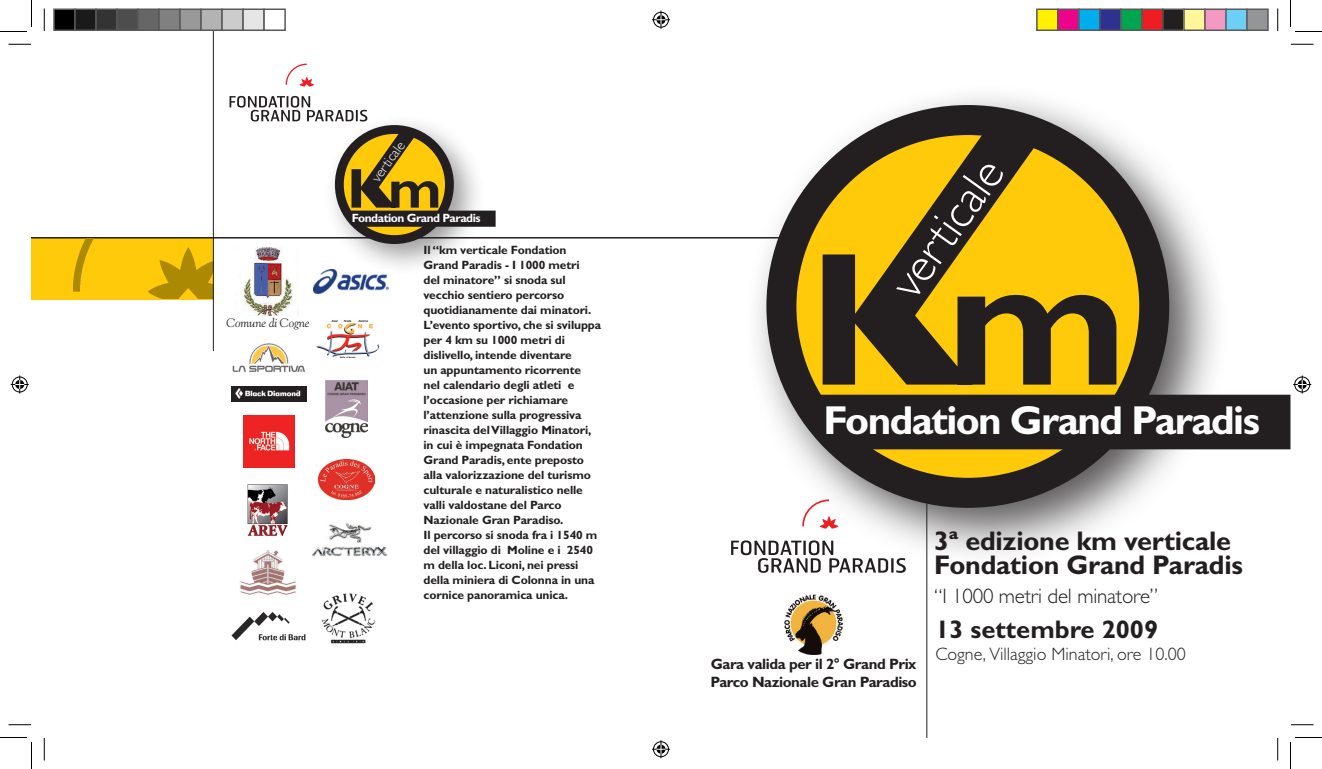
<style>
.page{position:relative;width:1322px;height:769px;background:#fff}
.page>*{position:absolute;margin:0;border:0;box-sizing:border-box;transform-origin:0 0}
.t1{font:300 48px "Gill Sans";color:#fff}
.t2{font:700 40.5px "Gill Sans";letter-spacing:-.04em;color:#fff}
.t3{font:700 27px/24px "Gill Sans";letter-spacing:-.01em;color:#231f20}
.t4{font:700 25.5px "Gill Sans";color:#231f20}
.t5{font:300 21px "Gill Sans";letter-spacing:-.01em;color:#231f20}
.t6{font:300 18px "Gill Sans";color:#231f20}
.t7{font:700 15px/18px "Gill Sans";letter-spacing:-.03em;color:#231f20}
.t8{font:300 14.1px "Gill Sans";color:#fff}
.t9{font:italic 12.3px "Goudy";letter-spacing:-.01em;color:#231f20}
.t10{font:700 12px/15px "Gill Sans";letter-spacing:-.01em;color:#231f20}
.t11{font:700 12px "Gill Sans";letter-spacing:-.04em;color:#fff}
</style>
<div class="page">
<div style="left:741px;top:80px;width:501px;height:501px;background:#231f20;opacity:.75"></div>
<svg style="left:781px;top:120px;width:373px;height:373px;background:#b38f11"></svg>
<div style="left:766px;top:105px;width:403px;height:403px;border:30px solid #231f20;border-radius:50%"></div>
<div style="left:32px;top:237px;width:182px;height:63px;background:#feca0a"></div>
<hr style="left:32px;top:237px;width:757px;height:1px;background:#231f20">
<img style="left:73px;top:239px;width:140px;height:59px">
<hr style="left:213px;top:32px;width:1px;height:319px;background:#231f20">
<svg style="left:822px;top:127px;width:294px;height:248px;background:#987c1a"></svg>
<div style="left:322px;top:112px;width:173px;height:173px;background:#231f20;opacity:.45"></div>
<svg style="left:339px;top:129px;width:110px;height:111px"></svg>
<div style="left:335px;top:125px;width:119px;height:119px;border:9px solid #231f20;border-radius:50%"></div>
<svg style="left:351px;top:131px;width:144px;height:96px"></svg>
<svg style="left:731px;top:540px;width:175px;height:33px"></svg>
<svg style="left:802px;top:499px;width:36px;height:30px"></svg>
<svg style="left:229px;top:96px;width:138px;height:26px"></svg>
<svg style="left:286px;top:64px;width:28px;height:23px"></svg>
<hr style="left:926px;top:499px;width:1px;height:238px;background:#231f20">
<img style="left:325px;top:380px;width:42px;height:57px">
<img style="left:241px;top:247px;width:54px;height:68px">
<img style="left:316px;top:320px;width:62px;height:38px">
<img style="left:243px;top:416px;width:52px;height:51px">
<img style="left:312px;top:523px;width:75px;height:34px">
<img style="left:314px;top:270px;width:74px;height:24px">
<img style="left:232px;top:343px;width:73px;height:30px">
<img style="left:240px;top:550px;width:57px;height:45px">
<img style="left:318px;top:459px;width:56px;height:40px">
<img style="left:247px;top:484px;width:41px;height:52px">
<img style="left:232px;top:386px;width:74px;height:16px">
<img style="left:321px;top:593px;width:54px;height:51px">
<img style="left:784px;top:594px;width:59px;height:60px">
<img style="left:231px;top:612px;width:75px;height:29px">
<svg style="left:9px;top:44px;width:22px;height:1px"></svg>
<svg style="left:1291px;top:44px;width:22px;height:1px"></svg>
<svg style="left:9px;top:724px;width:22px;height:1px"></svg>
<svg style="left:1291px;top:724px;width:22px;height:1px"></svg>
<svg style="left:44px;top:9px;width:1px;height:22px"></svg>
<svg style="left:44px;top:738px;width:1px;height:22px"></svg>
<svg style="left:1277px;top:9px;width:1px;height:22px"></svg>
<svg style="left:1277px;top:738px;width:1px;height:22px"></svg>
<svg style="left:0;top:0;width:32px;height:32px"></svg>
<svg style="left:0;top:737px;width:32px;height:32px"></svg>
<svg style="left:1290px;top:0;width:32px;height:32px"></svg>
<svg style="left:1290px;top:737px;width:32px;height:32px"></svg>
<svg style="left:652px;top:11px;width:18px;height:18px"></svg>
<svg style="left:652px;top:740px;width:18px;height:18px"></svg>
<svg style="left:11px;top:375px;width:18px;height:18px"></svg>
<svg style="left:820px;top:375px;width:491px;height:74px;background:#534a34"></svg>
<div style="left:54px;top:9px;width:21px;height:21px;background:#000"></div>
<div style="left:53px;top:9px;width:23px;height:22px;border:2px solid #595959"></div>
<div style="left:75px;top:9px;width:21px;height:21px;background:#1a1a1a"></div>
<div style="left:74px;top:9px;width:23px;height:22px;border:2px solid #595959"></div>
<div style="left:96px;top:9px;width:21px;height:21px;background:#333"></div>
<div style="left:95px;top:9px;width:23px;height:22px;border:2px solid #595959"></div>
<div style="left:117px;top:9px;width:21px;height:21px;background:#4d4d4d"></div>
<div style="left:116px;top:9px;width:23px;height:22px;border:2px solid #595959"></div>
<div style="left:138px;top:9px;width:21px;height:21px;background:#666"></div>
<div style="left:137px;top:9px;width:23px;height:22px;border:2px solid #595959"></div>
<div style="left:159px;top:9px;width:21px;height:21px;background:#808080"></div>
<div style="left:158px;top:9px;width:23px;height:22px;border:2px solid #595959"></div>
<div style="left:180px;top:9px;width:21px;height:21px;background:#999"></div>
<div style="left:179px;top:9px;width:23px;height:22px;border:2px solid #595959"></div>
<div style="left:201px;top:9px;width:21px;height:21px;background:#b3b3b3"></div>
<div style="left:200px;top:9px;width:23px;height:22px;border:2px solid #595959"></div>
<div style="left:222px;top:9px;width:21px;height:21px;background:#ccc"></div>
<div style="left:221px;top:9px;width:23px;height:22px;border:2px solid #595959"></div>
<div style="left:243px;top:9px;width:21px;height:21px;background:#e6e6e6"></div>
<div style="left:242px;top:9px;width:23px;height:22px;border:2px solid #595959"></div>
<div style="left:263px;top:9px;width:23px;height:22px;border:2px solid #595959"></div>
<div style="left:1037px;top:9px;width:21px;height:21px;background:#fff101"></div>
<div style="left:1036px;top:9px;width:22px;height:22px;border:2px solid #595959"></div>
<div style="left:1058px;top:9px;width:21px;height:21px;background:#ed028c"></div>
<div style="left:1057px;top:9px;width:22px;height:22px;border:2px solid #595959"></div>
<div style="left:1079px;top:9px;width:21px;height:21px;background:#00aeef"></div>
<div style="left:1078px;top:9px;width:22px;height:22px;border:2px solid #595959"></div>
<div style="left:1100px;top:9px;width:21px;height:21px;background:#2e3092"></div>
<div style="left:1099px;top:9px;width:22px;height:22px;border:2px solid #595959"></div>
<div style="left:1121px;top:9px;width:21px;height:21px;background:#00a54f"></div>
<div style="left:1120px;top:9px;width:22px;height:22px;border:2px solid #595959"></div>
<div style="left:1142px;top:9px;width:21px;height:21px;background:#ee1d23"></div>
<div style="left:1141px;top:9px;width:22px;height:22px;border:2px solid #595959"></div>
<div style="left:1163px;top:9px;width:21px;height:21px;background:#231f20"></div>
<div style="left:1162px;top:9px;width:22px;height:22px;border:2px solid #595959"></div>
<div style="left:1184px;top:9px;width:21px;height:21px;background:#fff79a"></div>
<div style="left:1183px;top:9px;width:22px;height:22px;border:2px solid #595959"></div>
<div style="left:1205px;top:9px;width:21px;height:21px;background:#f499c2"></div>
<div style="left:1204px;top:9px;width:22px;height:22px;border:2px solid #595959"></div>
<div style="left:1226px;top:9px;width:21px;height:21px;background:#6bcff6"></div>
<div style="left:1225px;top:9px;width:22px;height:22px;border:2px solid #595959"></div>
<div style="left:1247px;top:9px;width:21px;height:21px;background:#939598"></div>
<div style="left:1246px;top:9px;width:22px;height:22px;border:2px solid #595959"></div>
<p class="t9" style="left:226px;top:315px;width:85px">Comune di Cogne</p>
<p class="t8" style="left:368px;top:176px;width:48px;rotate:-54deg">verticale</p>
<p class="t11" style="left:352px;top:211px;width:130px">Fondation Grand Paradis</p>
<p class="t10" style="left:423px;top:242px;width:179px">Il “km verticale Fondation<br>Grand Paradis - I 1000 metri<br>del minatore” si snoda sul vecchio sentiero percorso quotidianamente dai minatori.<br>L’evento sportivo, che si sviluppa per 4 km su 1000 metri di dislivello, intende diventare<br>un appuntamento ricorrente<br>nel calendario degli atleti e l’occasione per richiamare l’attenzione sulla progressiva rinascita del Villaggio Minatori, in cui è impegnata Fondation<br>Grand Paradis, ente preposto alla valorizzazione del turismo culturale e naturalistico nelle valli valdostane del Parco<br>Nazionale Gran Paradiso.<br>Il percorso si snoda fra i 1540 m del villaggio di Moline e i 2540 m della loc. Liconi, nei pressi della miniera di Colonna in una cornice panoramica unica.</p>
<h1 class="t1" style="left:878px;top:276px;width:160px;rotate:-54deg">verticale</h1>
<h2 class="t2" style="left:823px;top:396px;width:438px">Fondation Grand Paradis</h2>
<p class="t7" style="left:710px;top:655px;width:208px">Gara valida per il 2° Grand Prix<br>Parco Nazionale Gran Paradiso</p>
<h3 class="t3" style="left:934px;top:529px;width:310px">3ª edizione km verticale<br>Fondation Grand Paradis</h3>
<h3 class="t5" style="left:934px;top:584px;width:225px">“I 1000 metri del minatore”</h3>
<h3 class="t4" style="left:935px;top:614px;width:224px">13 settembre 2009</h3>
<h3 class="t6" style="left:935px;top:644px;width:252px">Cogne, Villaggio Minatori, ore 10.00</h3>
</div>
